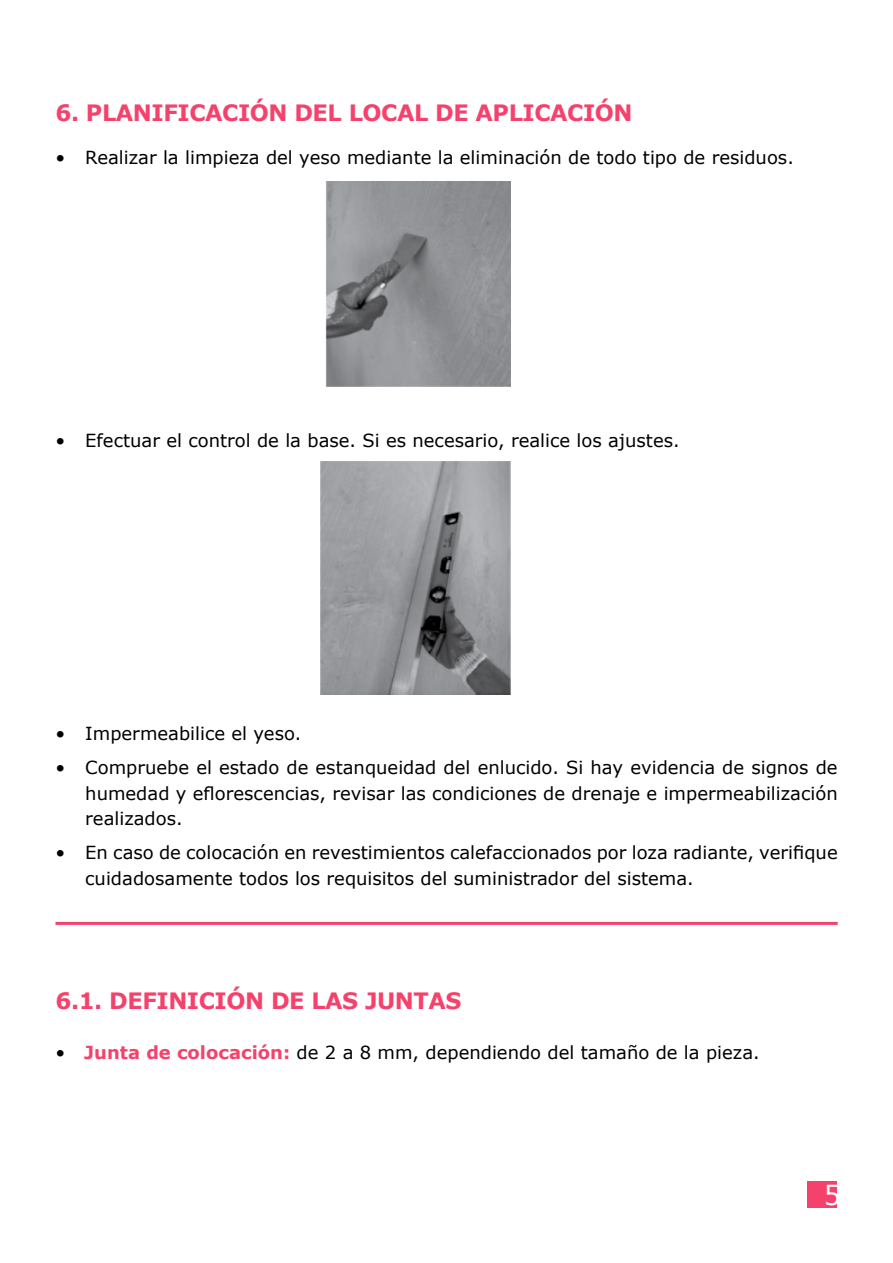
<style>
.page{position:relative;width:893px;height:1263px;background:#fff}
.page>*{position:absolute;margin:0;border:0;box-sizing:border-box;transform-origin:0 0}
.t1{font:27px "Verdana";color:#fff}
.t2{font:700 22.5px "Verdana";letter-spacing:-.02em;color:#f5426c}
.t3{font:18px/25.5px "Verdana";color:#000;text-align:justify}
.s1{font-weight:700;color:#f5426c}
</style>
<div class="page">
<div style="left:807px;top:1181px;width:30px;height:27px;background:#f5426c"></div>
<img style="left:326px;top:181px;width:185px;height:205px">
<img style="left:320px;top:462px;width:191px;height:233px">
<hr style="left:56px;top:922px;width:782px;height:3px;background:#f5426c">
<p class="t2" style="left:56px;top:97px;width:579px">6. PLANIFICACIÓN DEL LOCAL DE APLICACIÓN</p>
<p class="t3" style="left:56px;top:144px;width:740px">• Realizar la limpieza del yeso mediante la eliminación de todo tipo de residuos.</p>
<p class="t3" style="left:56px;top:428px;width:626px">• Efectuar el control de la base. Si es necesario, realice los ajustes.</p>
<p class="t3" style="left:56px;top:721px;width:247px">• Impermeabilice el yeso.</p>
<p class="t3" style="left:85px;top:755px;width:754px;text-indent:-30px">• Compruebe el estado de estanqueidad del enlucido. Si hay evidencia de signos de humedad y eflorescencias, revisar las condiciones de drenaje e impermeabilización realizados.</p>
<p class="t3" style="left:85px;top:840px;width:754px;text-indent:-30px">• En caso de colocación en revestimientos calefaccionados por loza radiante, verifique cuidadosamente todos los requisitos del suministrador del sistema.</p>
<p class="t2" style="left:56px;top:985px;width:272px">6.1. DEFINICIÓN DE LAS</p>
<p class="t2" style="left:365px;top:985px;width:81px">JUNTAS</p>
<p class="t3" style="left:55px;top:1039px;width:706px">• <span class="s1">Junta de colocación:</span> de 2 a 8 mm, dependiendo del tamaño de la pieza.</p>
<h1 class="t1" style="left:824px;top:1177px;width:19px">5</h1>
</div>
